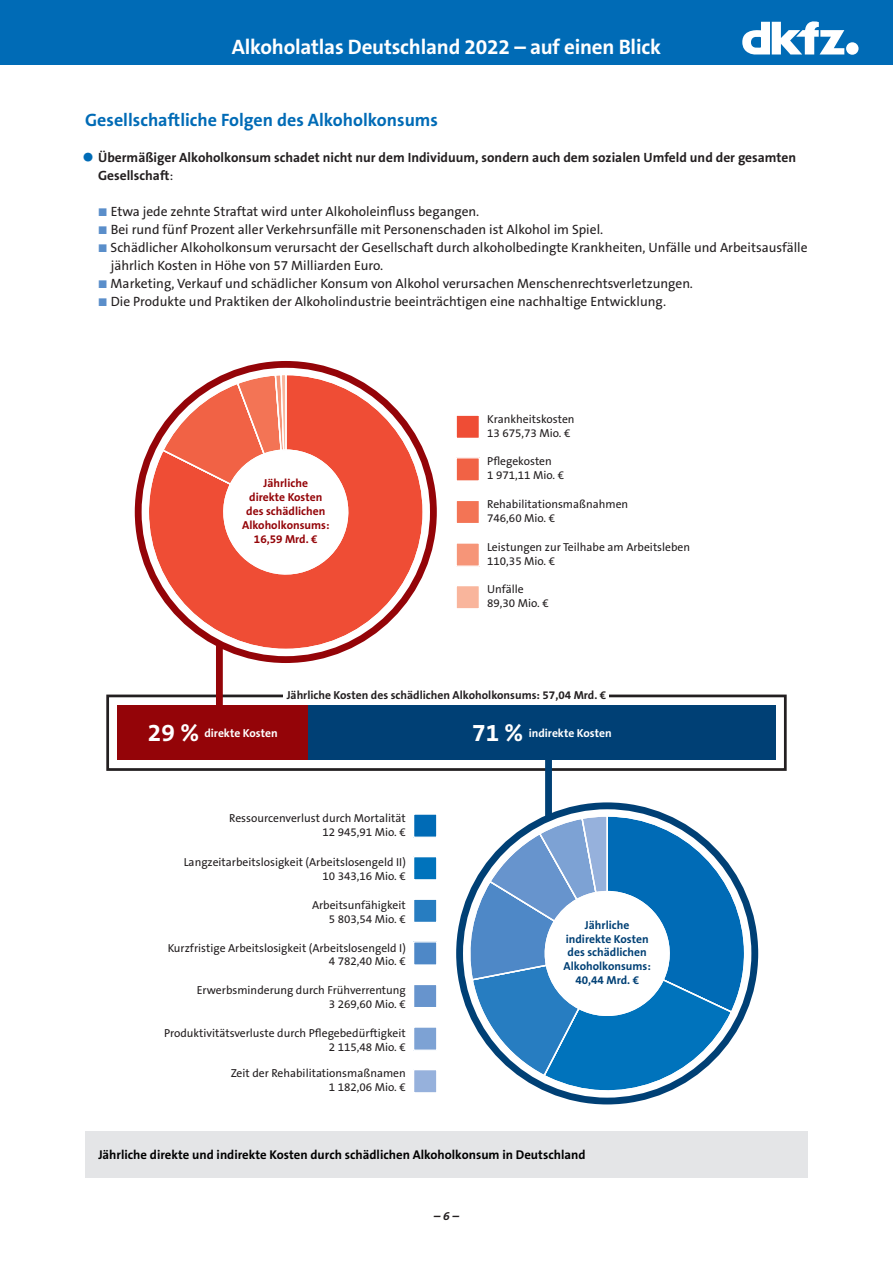
<style>
.page{position:relative;width:893px;height:1263px;background:#fff}
.page>*{position:absolute;margin:0;border:0;box-sizing:border-box;transform-origin:0 0}
.t1{font:700 21px "The Sans B W7";letter-spacing:-.01em;color:#fff}
.Headline_1{font:700 18px "The Sans B W7";color:#006bb6}
.t2{font:13.5px/18px "The Sans B W5 Plain";color:#231f20}
.t3{font:700 13.5px/18px "The Sans B W7";color:#231f20}
.caption-left{font:700 12.75px "The Sans B W7";color:#000}
.t4{font:italic 700 12px "The Sans B W7";color:#231f20}
.t5{font:11.55px/14px "The Sans B W5 Plain";color:#231f20;text-align:right}
.t6{font:700 11.55px/14px "The Sans B W7";color:#004075;text-align:center}
.t7{font:700 11.55px/14px "The Sans B W7";color:#940408;text-align:center}
.t8{font:700 11.55px "The Sans B W7";color:#231f20}
.t9{font:700 11.55px "The Sans B W7";color:#fff}
.s1{font-size:30px;color:#006bb6}
.s2{font-family:"The Sans B W5 Plain";font-weight:400}
.s3{font-family:"Arial";font-size:16.5px;color:#5a8eca}
.s4{font-size:24.6px}
</style>
<div class="page">
<div style="left:456px;top:415px;width:23px;height:23px;background:#ef4d35"></div>
<div style="left:455px;top:414px;width:25px;height:25px;border:1px solid #fff"></div>
<div style="left:456px;top:458px;width:23px;height:23px;background:#f16245"></div>
<div style="left:455px;top:457px;width:25px;height:25px;border:1px solid #fff"></div>
<div style="left:456px;top:500px;width:23px;height:24px;background:#f37455"></div>
<div style="left:455px;top:500px;width:25px;height:24px;border:1px solid #fff"></div>
<div style="left:456px;top:543px;width:23px;height:23px;background:#f69578"></div>
<div style="left:455px;top:542px;width:25px;height:25px;border:1px solid #fff"></div>
<div style="left:456px;top:586px;width:23px;height:23px;background:#f9b59c"></div>
<div style="left:455px;top:585px;width:25px;height:24px;border:1px solid #fff"></div>
<div style="left:414px;top:814px;width:23px;height:23px;background:#006bb6"></div>
<div style="left:413px;top:813px;width:24px;height:25px;border:1px solid #fff"></div>
<div style="left:414px;top:857px;width:23px;height:23px;background:#0073bc"></div>
<div style="left:413px;top:856px;width:24px;height:24px;border:1px solid #fff"></div>
<div style="left:414px;top:899px;width:23px;height:23px;background:#277dc1"></div>
<div style="left:413px;top:898px;width:24px;height:25px;border:1px solid #fff"></div>
<div style="left:414px;top:942px;width:23px;height:23px;background:#4e88c7"></div>
<div style="left:413px;top:941px;width:24px;height:25px;border:1px solid #fff"></div>
<div style="left:414px;top:984px;width:23px;height:24px;background:#6794cd"></div>
<div style="left:413px;top:984px;width:24px;height:24px;border:1px solid #fff"></div>
<div style="left:414px;top:1027px;width:23px;height:23px;background:#7da2d4"></div>
<div style="left:413px;top:1026px;width:24px;height:25px;border:1px solid #fff"></div>
<div style="left:414px;top:1069px;width:23px;height:24px;background:#96b1dc"></div>
<div style="left:413px;top:1069px;width:24px;height:24px;border:1px solid #fff"></div>
<div style="left:117px;top:706px;width:191px;height:54px;background:#940408"></div>
<div style="left:308px;top:706px;width:468px;height:54px;background:#004075"></div>
<div style="left:106px;top:694px;width:681px;height:77px;border:3px solid #231f20"></div>
<svg style="left:135px;top:361px;width:302px;height:302px"></svg>
<div style="left:216px;top:647px;width:7px;height:59px;background:#940408"></div>
<div style="left:545px;top:760px;width:7px;height:54px;background:#004075"></div>
<svg style="left:456px;top:802px;width:302px;height:302px"></svg>
<div style="left:284px;top:688px;width:325px;height:16px;background:#fff"></div>
<div style="left:85px;top:1131px;width:723px;height:47px;background:#e4e5e7"></div>
<div style="left:0;top:0;width:893px;height:64px;background:#006bb6"></div>
<div style="left:846px;top:42px;width:12px;height:13px;background:#fff;border-radius:50%"></div>
<svg style="left:742px;top:21px;width:102px;height:33px"></svg>
<h1 class="t1" style="left:232px;top:33px;width:431px">Alkoholatlas Deutschland 2022 – auf einen Blick</h1>
<p class="Headline_1" style="left:85px;top:108px;width:354px">Gesellschaftliche Folgen des Alkoholkonsums</p>
<p class="t3" style="left:98px;top:149px;width:700px;text-indent:-16px"><span class="s1">•</span> Übermäßiger Alkoholkonsum schadet nicht nur dem Individuum, sondern auch dem sozialen Umfeld und der gesamten<br>Gesellschaft<span class="s2">:</span></p>
<p class="t2" style="left:98px;top:203px;width:383px"><span class="s3">■</span> Etwa jede zehnte Straftat wird unter Alkoholeinfluss begangen.</p>
<p class="t2" style="left:98px;top:221px;width:507px"><span class="s3">■</span> Bei rund fünf Prozent aller Verkehrsunfälle mit Personenschaden ist Alkohol im Spiel.</p>
<p class="t2" style="left:111px;top:239px;width:698px;text-indent:-13px"><span class="s3">■</span> Schädlicher Alkoholkonsum verursacht der Gesellschaft durch alkoholbedingte Krankheiten, Unfälle und Arbeitsausfälle jährlich Kosten in Höhe von 57 Milliarden Euro.</p>
<p class="t2" style="left:98px;top:275px;width:597px"><span class="s3">■</span> Marketing, Verkauf und schädlicher Konsum von Alkohol verursachen Menschenrechtsverletzungen.</p>
<p class="t2" style="left:98px;top:293px;width:570px"><span class="s3">■</span> Die Produkte und Praktiken der Alkoholindustrie beeinträchtigen eine nachhaltige Entwicklung.</p>
<p class="t7" style="left:242px;top:476px;width:89px">Jährliche<br>direkte Kosten des schädlichen<br>Alkoholkonsums:<br>16,59 Mrd. €</p>
<p class="t5" style="left:487px;top:412px;width:89px;text-align:left">Krankheitskosten<br>13 675,73 Mio. €</p>
<p class="t5" style="left:487px;top:455px;width:78px;text-align:left">P egekosten<br>1 971,11 Mio. €</p>
<p class="t5" style="left:487px;top:497px;width:143px;text-align:left">Rehabilitationsmaßnahmen<br>746,60 Mio. €</p>
<p class="t5" style="left:487px;top:540px;width:205px;text-align:left">Leistungen zur Teilhabe am Arbeitsleben<br>110,35 Mio. €</p>
<p class="t5" style="left:487px;top:582px;width:63px;text-align:left">Unfälle<br>89,30 Mio. €</p>
<p class="t9" style="left:148px;top:726px;width:131px"><span class="s4">29 %</span> direkte Kosten</p>
<p class="t8" style="left:287px;top:688px;width:321px">Jährliche Kosten des schädlichen Alkoholkonsums: 57,04 Mrd. €</p>
<p class="t9" style="left:472px;top:726px;width:141px"><span class="s4">71 %</span> indirekte Kosten</p>
<p class="t5" style="left:229px;top:811px;width:178px">Ressourcenverlust durch Mortalität<br>12 945,91 Mio. €</p>
<p class="t5" style="left:184px;top:855px;width:224px">Langzeitarbeitslosigkeit (Arbeitslosengeld II)<br>10 343,16 Mio. €</p>
<p class="t5" style="left:312px;top:898px;width:95px">Arbeitsunfähigkeit<br>5 803,54 Mio. €</p>
<p class="t5" style="left:168px;top:941px;width:240px">Kurzfristige Arbeitslosigkeit (Arbeitslosengeld I)<br>4 782,40 Mio. €</p>
<p class="t5" style="left:197px;top:983px;width:211px">Erwerbsminderung durch Frühverrentung<br>3 269,60 Mio. €</p>
<p class="t5" style="left:164px;top:1026px;width:243px">Produktivitätsverluste durch P egebedürftigkeit<br>2 115,48 Mio. €</p>
<p class="t5" style="left:231px;top:1066px;width:177px">Zeit der Rehabilitationsmaßnamen<br>1 182,06 Mio. €</p>
<p class="t6" style="left:563px;top:918px;width:89px">Jährliche indirekte Kosten des schädlichen<br>Alkoholkonsums:<br>40,44 Mrd. €</p>
<p class="caption-left" style="left:98px;top:1147px;width:489px">Jährliche direkte und indirekte Kosten durch schädlichen Alkoholkonsum in Deutschland</p>
<p class="t4" style="left:434px;top:1209px;width:27px">– 6 –</p>
</div>
